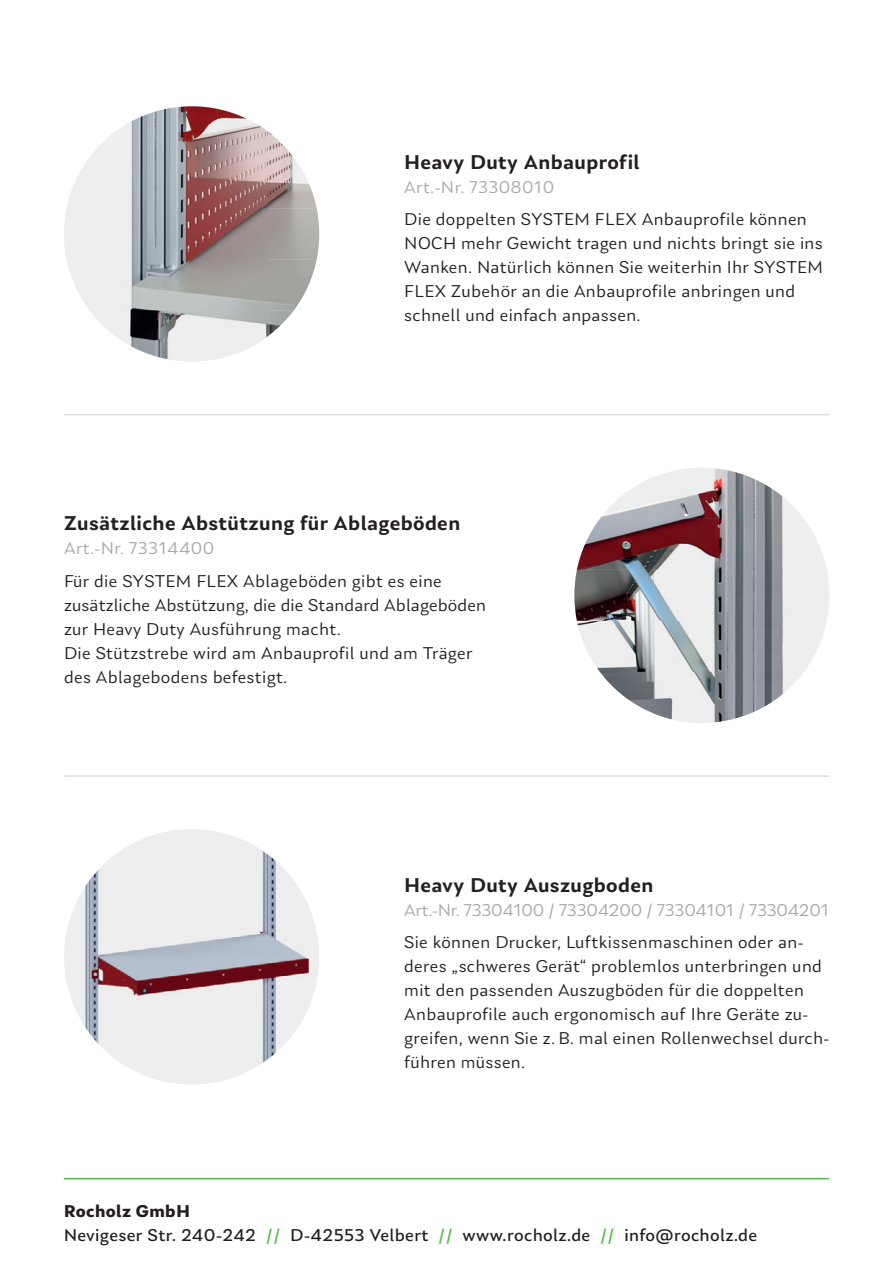
<style>
.page{position:relative;width:893px;height:1263px;background:#fff}
.page>*{position:absolute;margin:0;border:0;box-sizing:border-box;transform-origin:0 0}
.t1{font:600 21px "Laca Text";letter-spacing:.02em;color:#231f20}
.t2{font:18px/24px "Laca Text";letter-spacing:.02em;color:#231f20}
.t3{font:18px/24px "Laca Text";letter-spacing:.02em;color:#231f20}
.t4{font:18px "Laca Text";letter-spacing:-.015em;color:#a8a9ad}
.t5{font:18px "Laca Text";letter-spacing:.02em;color:#a8a9ad}
.s1{font-weight:700}
.s2{color:#51b948}
</style>
<div class="page">
<img style="left:115px;top:109px;width:51px;height:48px">
<img style="left:166px;top:106px;width:51px;height:51px">
<img style="left:217px;top:115px;width:51px;height:42px">
<img style="left:268px;top:132px;width:25px;height:25px">
<img style="left:67px;top:157px;width:250px;height:51px">
<img style="left:64px;top:208px;width:255px;height:51px">
<img style="left:67px;top:259px;width:250px;height:51px">
<img style="left:115px;top:310px;width:51px;height:49px">
<img style="left:166px;top:310px;width:47px;height:51px">
<img style="left:268px;top:310px;width:26px;height:26px">
<hr style="left:64px;top:414px;width:765px;height:1px;background:#dcdddf">
<div style="left:574px;top:468px;width:255px;height:255px;background:#eeeeef;border-radius:50%"></div>
<img style="left:600px;top:468px;width:133px;height:51px">
<img style="left:733px;top:472px;width:53px;height:247px">
<img style="left:577px;top:519px;width:156px;height:51px">
<img style="left:574px;top:570px;width:159px;height:51px">
<img style="left:577px;top:621px;width:156px;height:51px">
<img style="left:600px;top:672px;width:133px;height:51px">
<hr style="left:64px;top:775px;width:765px;height:2px;background:#dcdddf">
<svg style="left:64px;top:829px;width:255px;height:255px;background:#d8d4d8"></svg>
<img style="left:85px;top:829px;width:111px;height:255px">
<hr style="left:64px;top:1178px;width:765px;height:1px;background:#51b948">
<p class="t1" style="left:404px;top:150px;width:237px">Heavy Duty Anbauprofil</p>
<p class="t5" style="left:404px;top:176px;width:151px">Art.-Nr. 73308010</p>
<p class="t2" style="left:404px;top:207px;width:420px">Die doppelten SYSTEM FLEX Anbauprofile können NOCH mehr Gewicht tragen und nichts bringt sie ins Wanken. Natürlich können Sie weiterhin Ihr SYSTEM FLEX Zubehör an die Anbauprofile anbringen und schnell und einfach anpassen.</p>
<p class="t1" style="left:64px;top:511px;width:398px">Zusätzliche Abstützung für Ablageböden</p>
<p class="t5" style="left:64px;top:538px;width:152px">Art.-Nr. 73314400</p>
<p class="t2" style="left:64px;top:569px;width:423px">Für die SYSTEM FLEX Ablageböden gibt es eine zusätzliche Abstützung, die die Standard Ablageböden zur Heavy Duty Ausführung macht.<br>Die Stützstrebe wird am Anbauprofil und am Träger des Ablagebodens befestigt.</p>
<p class="t1" style="left:404px;top:872px;width:251px">Heavy Duty Auszugboden</p>
<p class="t4" style="left:404px;top:899px;width:426px">Art.-Nr. 73304100 / 73304200 / 73304101 / 73304201</p>
<p class="t2" style="left:404px;top:930px;width:426px">Sie können Drucker, Luftkissenmaschinen oder an&shy;deres „schweres Gerät“ problemlos unterbringen und mit den passenden Auszugböden für die doppelten Anbauprofile auch ergonomisch auf Ihre Geräte zu&shy;greifen, wenn Sie z. B. mal einen Rollenwechsel durch&shy;führen müssen.</p>
<p class="t3" style="left:64px;top:1199px;width:695px"><span class="s1">Rocholz GmbH<br></span>Nevigeser Str. 240-242 <span class="s2">//</span> D-42553 Velbert <span class="s2">//</span> www.rocholz.de <span class="s2">//</span> info@rocholz.de</p>
</div>
